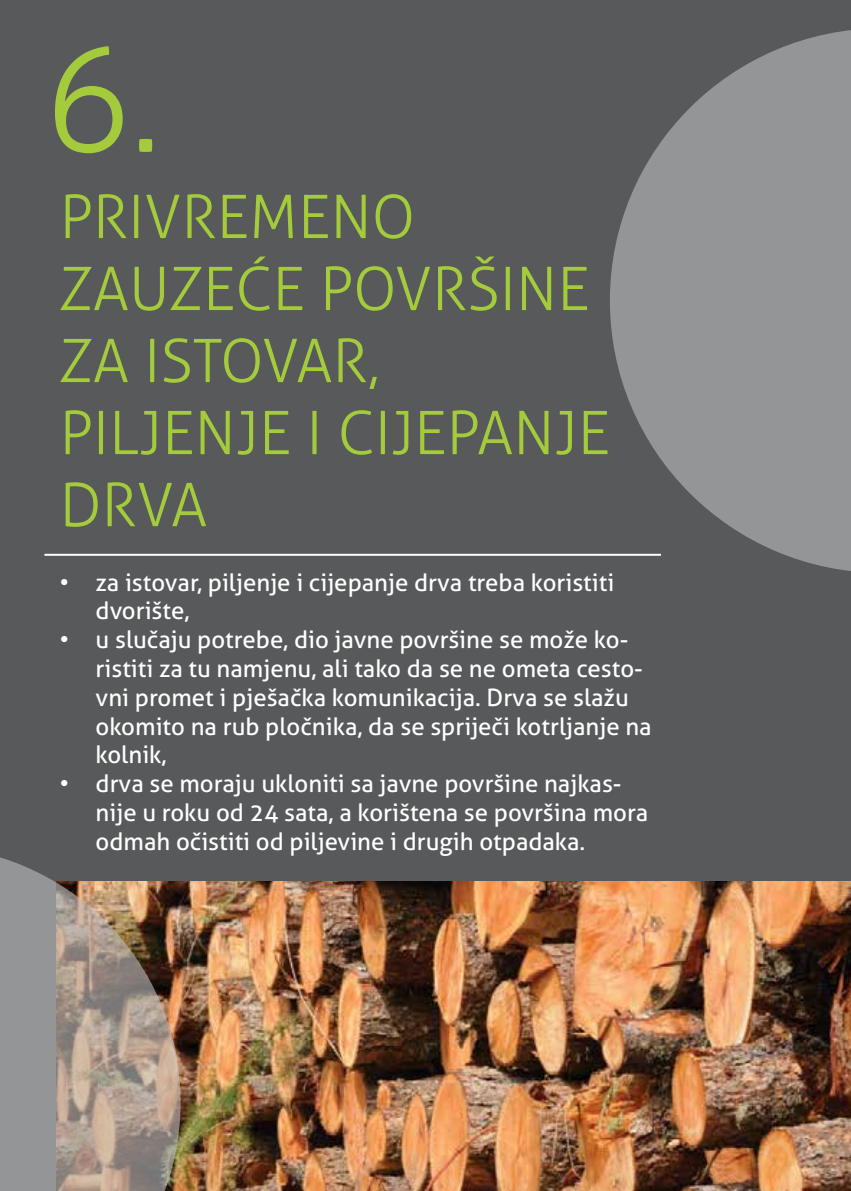
<style>
.page{position:relative;width:851px;height:1191px;background:#fff}
.page>*{position:absolute;margin:0;border:0;box-sizing:border-box;transform-origin:0 0}
.t1{font:300 144px "Aller";color:#a3cb3b}
.t2{font:300 60px/72px "Aller";color:#a3cb3b}
.t3{font:24px/28.8px "Aller";color:#fff}
</style>
<div class="page">
<div style="left:0;top:0;width:850px;height:1191px;background:#58595b"></div>
<hr style="left:44px;top:554px;width:616px;height:2px;background:#fff">
<svg style="left:609px;top:30px;width:241px;height:541px;fill:#949597"></svg>
<img style="left:180px;top:882px;width:670px;height:309px">
<svg style="left:0;top:857px;width:180px;height:334px;background:#988d84"></svg>
<h1 class="t1" style="left:44px;top:14px;width:117px">6.</h1>
<h2 class="t2" style="left:60px;top:181px;width:552px">PRIVREMENO<br>ZAUZEĆE POVRŠINE<br>ZA ISTOVAR,<br>PILJENJE I CIJEPANJE<br>DRVA</h2>
<p class="t3" style="left:96px;top:567px;width:520px;text-indent:-36px">• za istovar, piljenje i cijepanje drva treba koristiti dvorište,</p>
<p class="t3" style="left:96px;top:625px;width:557px;text-indent:-36px">• u slučaju potrebe, dio javne površine se može ko&shy;ristiti za tu namjenu, ali tako da se ne ometa cesto&shy;vni promet i pješačka komunikacija. Drva se slažu okomito na rub pločnika, da se spriječi kotrljanje na kolnik,</p>
<p class="t3" style="left:96px;top:769px;width:554px;text-indent:-36px">• drva se moraju ukloniti sa javne površine najkas&shy;nije u roku od 24 sata, a korištena se površina mora odmah očistiti od piljevine i drugih otpadaka.</p>
</div>
